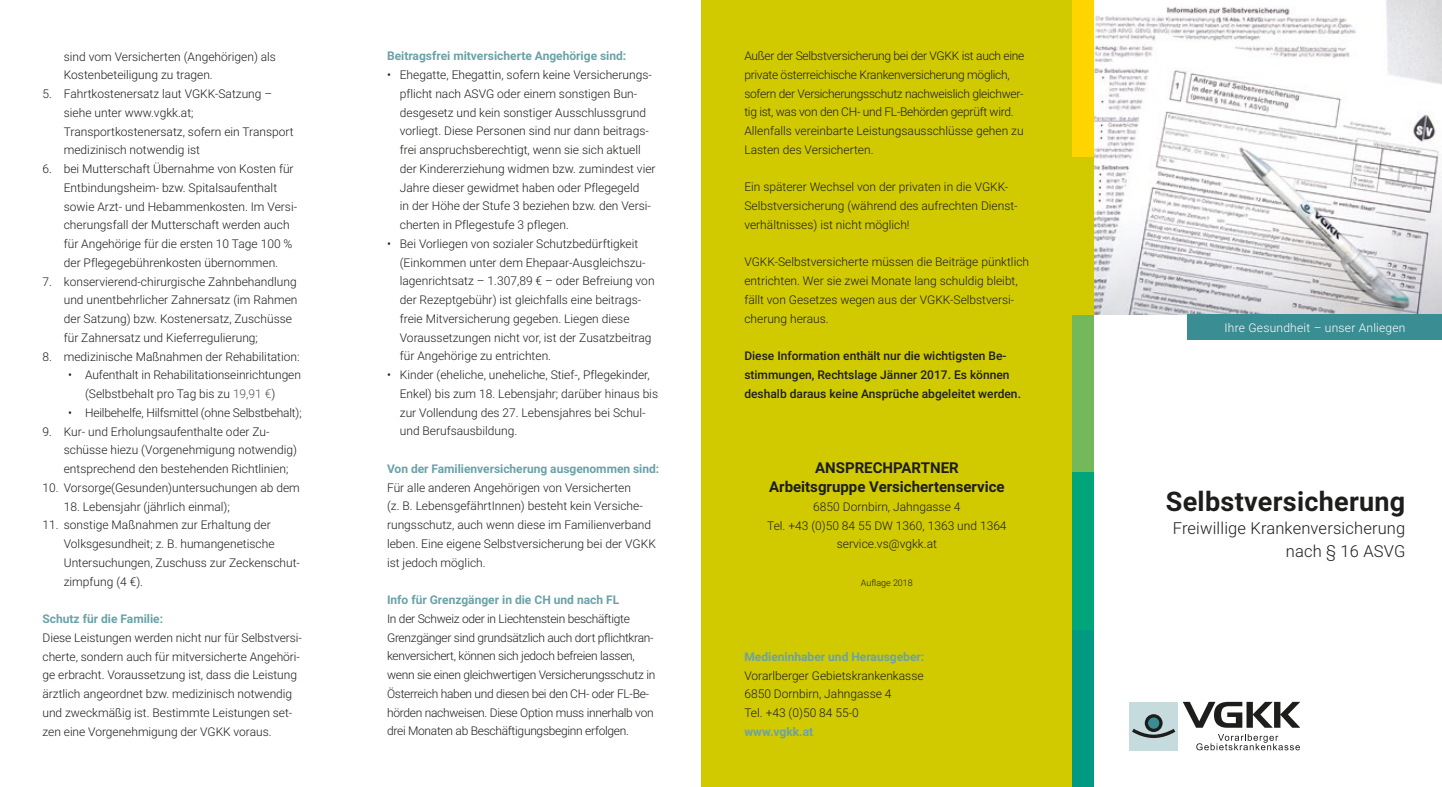
<style>
.page{position:relative;width:1442px;height:787px;background:#fff}
.page>*{position:absolute;margin:0;border:0;box-sizing:border-box;transform-origin:0 0}
.t1{font:700 27px "Roboto";letter-spacing:.01em;color:#1d1d1b}
.t2{font:300 16.5px/23.2px "Roboto";letter-spacing:.01em;color:#1d1d1b;text-align:right}
.t3{font:700 15px/18.8px "Roboto";color:#1d1d1b;text-align:center}
.t4{font:300 12px/18.8px "Roboto";color:#1d1d1b}
.t5{font:300 12px/18.8px "Roboto";letter-spacing:-.025em;color:#1d1d1b}
.t6{font:700 12px "Roboto";color:#69a2a8}
.t7{font:500 12px/18.8px "Roboto";color:#1d1d1b}
.t8{font:300 12px "Roboto";letter-spacing:.02em;color:#fff}
.t9{font:300 9px "Roboto";color:#1d1d1b}
.s1{color:#575756}
</style>
<div class="page">
<div style="left:702px;top:0;width:369px;height:787px;background:#d1ca00"></div>
<img style="left:1093px;top:0;width:348px;height:314px">
<div style="left:1071px;top:0;width:22px;height:156px;background:#ffd500"></div>
<div style="left:1071px;top:314px;width:22px;height:158px;background:#74b959"></div>
<div style="left:1071px;top:156px;width:22px;height:158px;background:#d1ca00"></div>
<div style="left:1071px;top:472px;width:22px;height:158px;background:#00a57a"></div>
<div style="left:1071px;top:630px;width:22px;height:157px;background:#009982"></div>
<svg style="left:1183px;top:702px;width:116px;height:25px"></svg>
<svg style="left:1196px;top:734px;width:103px;height:16px"></svg>
<div style="left:1129px;top:702px;width:48px;height:48px;background:#c6dbde"></div>
<svg style="left:1144px;top:714px;width:18px;height:18px"></svg>
<div style="left:1148px;top:717px;width:11px;height:11px;background:#3b8d94;border-radius:50%"></div>
<svg style="left:1132px;top:728px;width:43px;height:10px"></svg>
<div style="left:1187px;top:314px;width:254px;height:26px;background:#3b8d94"></div>
<p class="t4" style="left:64px;top:46px;width:214px">sind vom Versicherten (Angehörigen) als<br>Kostenbeteiligung zu tragen.</p>
<p class="t4" style="left:64px;top:84px;width:231px;text-indent:-21px">5. Fahrtkostenersatz laut VGKK-Satzung – siehe unter www.vgkk.at; Transportkostenersatz, sofern ein Transport medizinisch notwendig ist</p>
<p class="t4" style="left:64px;top:159px;width:235px;text-indent:-21px">6. bei Mutterschaft Übernahme von Kosten für Entbindungsheim- bzw. Spitalsaufenthalt sowie Arzt- und Hebammenkosten. Im Versi&shy;cherungsfall der Mutterschaft werden auch für Angehörige für die ersten 10 Tage 100 % der Pflegegebührenkosten übernommen.</p>
<p class="t4" style="left:64px;top:271px;width:235px;text-indent:-21px">7. konservierend-chirurgische Zahnbehandlung und unentbehrlicher Zahnersatz (im Rahmen der Satzung) bzw. Kostenersatz, Zuschüsse für Zahnersatz und Kieferregulierung;</p>
<p class="t4" style="left:43px;top:346px;width:259px">8. medizinische Maßnahmen der Rehabilitation:</p>
<p class="t4" style="left:85px;top:365px;width:217px;text-indent:-17px">• Aufenthalt in Rehabilitationseinrichtungen (Selbstbehalt pro Tag bis zu <span class="s1">19,91 €</span>)</p>
<p class="t4" style="left:68px;top:403px;width:235px">• Heilbehelfe, Hilfsmittel (ohne Selbstbehalt);</p>
<p class="t4" style="left:64px;top:421px;width:235px;text-indent:-21px">9. Kur- und Erholungsaufenthalte oder Zu&shy;schüsse hiezu (Vorgenehmigung notwendig) entsprechend den bestehenden Richtlinien;</p>
<p class="t4" style="left:43px;top:478px;width:259px">10. Vorsorge(Gesunden)untersuchungen ab dem</p>
<p class="t4" style="left:64px;top:496px;width:167px">18. Lebensjahr (jährlich einmal);</p>
<p class="t4" style="left:64px;top:515px;width:238px;text-indent:-21px">11. sonstige Maßnahmen zur Erhaltung der Volksgesundheit; z. B. humangenetische Untersuchungen, Zuschuss zur Zeckenschut&shy;zimpfung (4 €).</p>
<p class="t6" style="left:43px;top:610px;width:122px">Schutz für die Familie:</p>
<p class="t4" style="left:43px;top:627px;width:261px">Diese Leistungen werden nicht nur für Selbstversi&shy;cherte, sondern auch für mitversicherte Angehöri&shy;ge erbracht. Voraussetzung ist, dass die Leistung ärztlich angeordnet bzw. medizinisch notwendig und zweckmäßig ist. Bestimmte Leistungen set&shy;zen eine Vorgenehmigung der VGKK voraus.</p>
<p class="t6" style="left:387px;top:48px;width:241px">Beitragsfrei mitversicherte Angehörige sind:</p>
<p class="t4" style="left:400px;top:65px;width:257px;text-indent:-13px">• Ehegatte, Ehegattin, sofern keine Versicherungs&shy;pflicht nach ASVG oder einem sonstigen Bun&shy;desgesetz und kein sonstiger Ausschlussgrund vorliegt. Diese Personen sind nur dann beitrags&shy;frei anspruchsberechtigt, wenn sie sich aktuell der Kindererziehung widmen bzw. zumindest vier Jahre dieser gewidmet haben oder Pflegegeld<br>in der Höhe der Stufe 3 beziehen bzw. den Versi&shy;cherten in Pflegestufe 3 pflegen.</p>
<p class="t4" style="left:400px;top:234px;width:256px;text-indent:-13px">• Bei Vorliegen von sozialer Schutzbedürftigkeit (Einkommen unter dem Ehepaar-Ausgleichszu&shy;lagenrichtsatz – 1.307,89 € – oder Befreiung von der Rezeptgebühr) ist gleichfalls eine beitrags&shy;freie Mitversicherung gegeben. Liegen diese Voraussetzungen nicht vor, ist der Zusatzbeitrag für Angehörige zu entrichten.</p>
<p class="t4" style="left:400px;top:365px;width:260px;text-indent:-13px">• Kinder (eheliche, uneheliche, Stief-, Pflegekinder, Enkel) bis zum 18. Lebensjahr; darüber hinaus bis zur Vollendung des 27. Lebensjahres bei Schul&shy;und Berufsausbildung.</p>
<p class="t6" style="left:387px;top:460px;width:274px">Von der Familienversicherung ausgenommen sind:</p>
<p class="t4" style="left:387px;top:477px;width:270px">Für alle anderen Angehörigen von Versicherten<br>(z. B. LebensgefährtInnen) besteht kein Versiche&shy;rungsschutz, auch wenn diese im Familienverband leben. Eine eigene Selbstversicherung bei der VGKK ist jedoch möglich.</p>
<p class="t6" style="left:387px;top:591px;width:234px">Info für Grenzgänger in die CH und nach FL</p>
<p class="t5" style="left:387px;top:609px;width:270px">In der Schweiz oder in Liechtenstein beschäftigte Grenzgänger sind grundsätzlich auch dort pflichtkran&shy;kenversichert, können sich jedoch befreien lassen, wenn sie einen gleichwertigen Versicherungsschutz in Österreich haben und diesen bei den CH- oder FL-Be&shy;hörden nachweisen. Diese Option muss innerhalb von drei Monaten ab Beschäftigungsbeginn erfolgen.</p>
<p class="t5" style="left:744px;top:46px;width:281px">Außer der Selbstversicherung bei der VGKK ist auch eine private österreichische Krankenversicherung möglich, sofern der Versicherungsschutz nachweislich gleichwer&shy;tig ist, was von den CH- und FL-Behörden geprüft wird.<br>Allenfalls vereinbarte Leistungsausschlüsse gehen zu Lasten des Versicherten.</p>
<p class="t4" style="left:744px;top:177px;width:275px">Ein späterer Wechsel von der privaten in die VGKK-<br>Selbstversicherung (während des aufrechten Dienst&shy;verhältnisses) ist nicht möglich!</p>
<p class="t4" style="left:744px;top:252px;width:286px">VGKK-Selbstversicherte müssen die Beiträge pünktlich entrichten. Wer sie zwei Monate lang schuldig bleibt, fällt von Gesetzes wegen aus der VGKK-Selbstversi&shy;cherung heraus.</p>
<p class="t7" style="left:744px;top:346px;width:278px">Diese Information enthält nur die wichtigsten Be&shy;stimmungen, Rechtslage Jänner 2017. Es können deshalb daraus keine Ansprüche abgeleitet werden.</p>
<p class="t3" style="left:769px;top:458px;width:237px">ANSPRECHPARTNER<br>Arbeitsgruppe Versichertenservice</p>
<p class="t4" style="left:767px;top:496px;width:241px;text-align:center">6850 Dornbirn, Jahngasse 4<br>Tel. +43 (0)50 84 55 DW 1360, 1363 und 1364 service.vs@vgkk.at</p>
<p class="t9" style="left:860px;top:576px;width:54px">Auflage 2018</p>
<p class="t6" style="left:744px;top:648px;width:181px">Medieninhaber und Herausgeber:</p>
<p class="t4" style="left:744px;top:665px;width:181px">Vorarlberger Gebietskrankenkasse<br>6850 Dornbirn, Jahngasse 4<br>Tel. +43 (0)50 84 55-0</p>
<p class="t6" style="left:744px;top:723px;width:70px">www.vgkk.at</p>
<p class="t8" style="left:1224px;top:319px;width:183px">Ihre Gesundheit – unser Anliegen</p>
<h1 class="t1" style="left:1165px;top:482px;width:241px">Selbstversicherung</h1>
<h2 class="t2" style="left:1172px;top:516px;width:234px">Freiwillige Krankenversicherung nach § 16 ASVG</h2>
</div>
